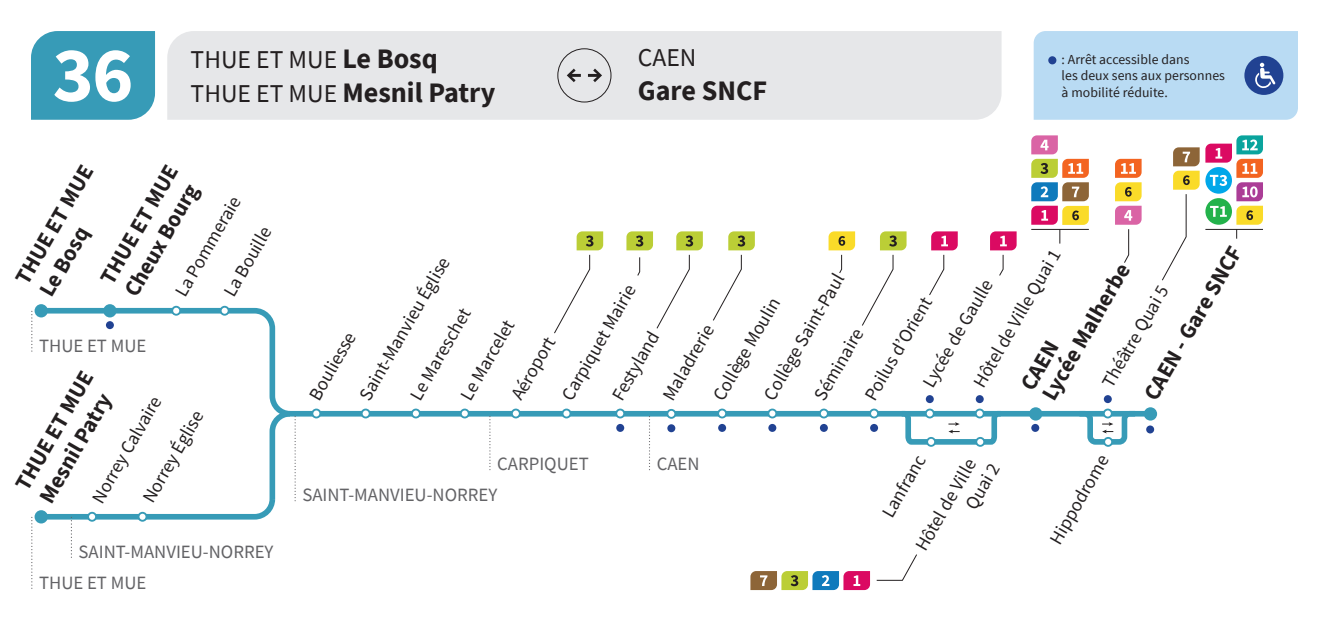
<style>
.page{position:relative;width:1329px;height:621px;background:#fff}
.page>*{position:absolute;margin:0;border:0;box-sizing:border-box;transform-origin:0 0}
.entête_ville{font:700 28.12px "Source Sans Pro";color:#231f20}
.entête_station{font:700 28.12px "Source Sans Pro";color:#231f20}
.entête_ville-2{font:25.62px "Source Sans Pro";color:#231f20}
.GD_terminus_2Lignes{font:700 22.5px/27px "Source Sans Pro";color:#231f20}
.GD_station{font:700 22.5px/23.2px "Source Sans Pro";color:#231f20}
.GD_station-2{font:18.75px/22.5px "Source Sans Pro";color:#231f20}
.ville{font:18.75px "Source Sans Pro";color:#636366}
.t1{font:13.75px/16.5px "Source Sans Pro";letter-spacing:.005em;color:#231f20}
.s1{font-weight:700;font-size:28.12px}
.s2{font-weight:400;font-size:25.62px}
</style>
<div class="page">
<div style="left:167px;top:31px;width:834px;height:89px;background:#e6e7e9"></div>
<svg style="left:1033px;top:31px;width:265px;height:89px;background:#b3d4ee"></svg>
<div style="left:1048px;top:56px;width:8px;height:8px;background:#214292;border-radius:50%"></div>
<svg style="left:296px;top:410px;width:862px;height:61px"></svg>
<div style="left:1104px;top:395px;width:8px;height:8px;background:#214292;border-radius:50%"></div>
<div style="left:926px;top:395px;width:8px;height:8px;background:#214292;border-radius:50%"></div>
<div style="left:976px;top:395px;width:8px;height:8px;background:#214292;border-radius:50%"></div>
<div style="left:1031px;top:423px;width:8px;height:8px;background:#214292;border-radius:50%"></div>
<div style="left:1146px;top:425px;width:8px;height:8px;background:#214292;border-radius:50%"></div>
<svg style="left:489px;top:416px;width:1px;height:54px"></svg>
<svg style="left:31px;top:305px;width:265px;height:283px"></svg>
<svg style="left:649px;top:416px;width:1px;height:54px"></svg>
<div style="left:557px;top:48px;width:54px;height:54px;border:1px solid #231f20;border-radius:50%"></div>
<svg style="left:567px;top:68px;width:14px;height:14px"></svg>
<svg style="left:588px;top:68px;width:14px;height:14px"></svg>
<div style="left:1144px;top:407px;width:13px;height:13px;background:#379bb7;border-radius:50%"></div>
<div style="left:1029px;top:407px;width:13px;height:13px;background:#379bb7;border-radius:50%"></div>
<svg style="left:1074px;top:408px;width:67px;height:39px"></svg>
<svg style="left:896px;top:408px;width:110px;height:39px"></svg>
<div style="left:1104px;top:437px;width:8px;height:8px;background:#fff;border-radius:50%"></div>
<div style="left:1103px;top:436px;width:10px;height:10px;border:2px solid #379bb7;border-radius:50%"></div>
<div style="left:927px;top:437px;width:8px;height:8px;background:#fff;border-radius:50%"></div>
<div style="left:926px;top:436px;width:10px;height:10px;border:2px solid #379bb7;border-radius:50%"></div>
<div style="left:976px;top:437px;width:8px;height:8px;background:#fff;border-radius:50%"></div>
<div style="left:975px;top:436px;width:10px;height:10px;border:2px solid #379bb7;border-radius:50%"></div>
<div style="left:312px;top:409px;width:8px;height:8px;background:#fff;border-radius:50%"></div>
<div style="left:311px;top:408px;width:10px;height:10px;border:2px solid #379bb7;border-radius:50%"></div>
<div style="left:512px;top:409px;width:8px;height:8px;background:#fff;border-radius:50%"></div>
<div style="left:511px;top:408px;width:10px;height:10px;border:2px solid #379bb7;border-radius:50%"></div>
<div style="left:362px;top:409px;width:8px;height:8px;background:#fff;border-radius:50%"></div>
<div style="left:361px;top:408px;width:10px;height:10px;border:2px solid #379bb7;border-radius:50%"></div>
<div style="left:562px;top:409px;width:8px;height:8px;background:#fff;border-radius:50%"></div>
<div style="left:561px;top:408px;width:10px;height:10px;border:2px solid #379bb7;border-radius:50%"></div>
<div style="left:718px;top:423px;width:8px;height:8px;background:#214292;border-radius:50%"></div>
<div style="left:718px;top:409px;width:8px;height:8px;background:#fff;border-radius:50%"></div>
<div style="left:717px;top:408px;width:10px;height:10px;border:2px solid #379bb7;border-radius:50%"></div>
<div style="left:461px;top:409px;width:8px;height:8px;background:#fff;border-radius:50%"></div>
<div style="left:460px;top:408px;width:10px;height:10px;border:2px solid #379bb7;border-radius:50%"></div>
<div style="left:820px;top:423px;width:8px;height:8px;background:#214292;border-radius:50%"></div>
<div style="left:820px;top:409px;width:8px;height:8px;background:#fff;border-radius:50%"></div>
<div style="left:819px;top:408px;width:10px;height:10px;border:2px solid #379bb7;border-radius:50%"></div>
<div style="left:870px;top:423px;width:8px;height:8px;background:#214292;border-radius:50%"></div>
<div style="left:870px;top:409px;width:8px;height:8px;background:#fff;border-radius:50%"></div>
<div style="left:869px;top:408px;width:10px;height:10px;border:2px solid #379bb7;border-radius:50%"></div>
<div style="left:412px;top:409px;width:8px;height:8px;background:#fff;border-radius:50%"></div>
<div style="left:411px;top:408px;width:10px;height:10px;border:2px solid #379bb7;border-radius:50%"></div>
<div style="left:616px;top:423px;width:8px;height:8px;background:#214292;border-radius:50%"></div>
<div style="left:616px;top:409px;width:8px;height:8px;background:#fff;border-radius:50%"></div>
<div style="left:615px;top:408px;width:10px;height:10px;border:2px solid #379bb7;border-radius:50%"></div>
<div style="left:768px;top:423px;width:8px;height:8px;background:#214292;border-radius:50%"></div>
<div style="left:768px;top:409px;width:8px;height:8px;background:#fff;border-radius:50%"></div>
<div style="left:767px;top:408px;width:10px;height:10px;border:2px solid #379bb7;border-radius:50%"></div>
<svg style="left:750px;top:571px;width:120px;height:18px;background:#a0877f"></svg>
<svg style="left:1205px;top:135px;width:58px;height:103px"></svg>
<hr style="left:1205px;top:229px;width:58px;height:1px;background:#231f20">
<svg style="left:929px;top:231px;width:29px;height:64px"></svg>
<svg style="left:876px;top:554px;width:41px;height:26px"></svg>
<svg style="left:862px;top:231px;width:44px;height:95px"></svg>
<svg style="left:1115px;top:159px;width:26px;height:104px"></svg>
<svg style="left:1162px;top:147px;width:37px;height:133px"></svg>
<svg style="left:828px;top:231px;width:27px;height:42px"></svg>
<svg style="left:990px;top:231px;width:26px;height:45px"></svg>
<svg style="left:1031px;top:135px;width:58px;height:108px"></svg>
<svg style="left:713px;top:231px;width:42px;height:90px"></svg>
<svg style="left:554px;top:231px;width:49px;height:102px"></svg>
<svg style="left:31px;top:31px;width:124px;height:89px"></svg>
<svg style="left:626px;top:231px;width:77px;height:97px"></svg>
<div style="left:667px;top:424px;width:8px;height:8px;background:#214292;border-radius:50%"></div>
<div style="left:667px;top:409px;width:8px;height:8px;background:#fff;border-radius:50%"></div>
<div style="left:666px;top:408px;width:10px;height:10px;border:2px solid #379bb7;border-radius:50%"></div>
<p class="entête_ville-2" style="left:191px;top:43px;width:249px">THUE ET MUE <span class="s1">Le Bosq</span></p>
<p class="entête_ville" style="left:191px;top:74px;width:306px"><span class="s2">THUE ET MUE</span> Mesnil Patry</p>
<p class="entête_ville-2" style="left:638px;top:42px;width:60px">CAEN</p>
<p class="entête_station" style="left:638px;top:72px;width:131px">Gare SNCF</p>
<p class="t1" style="left:1061px;top:51px;width:165px">: Arrêt accessible dans<br>les deux sens aux personnes à mobilité réduite.</p>
<p class="GD_terminus_2Lignes" style="left:9px;top:275px;width:135px;rotate:-60deg">THUE ET MUE<br>Le Bosq</p>
<p class="GD_terminus_2Lignes" style="left:94px;top:275px;width:135px;rotate:-60deg">THUE ET MUE<br>Cheux Bourg</p>
<p class="GD_station-2" style="left:170px;top:289px;width:114px;rotate:-60deg">La Pommeraie</p>
<p class="GD_station-2" style="left:218px;top:289px;width:79px;rotate:-60deg">La Bouille</p>
<p class="ville" style="left:39px;top:333px;width:109px">THUE ET MUE</p>
<p class="GD_terminus_2Lignes" style="left:9px;top:481px;width:135px;rotate:-60deg">THUE ET MUE<br>Mesnil Patry</p>
<p class="GD_station-2" style="left:87px;top:495px;width:122px;rotate:-60deg">Norrey Calvaire</p>
<p class="GD_station-2" style="left:138px;top:495px;width:104px;rotate:-60deg">Norrey Église</p>
<p class="ville" style="left:79px;top:539px;width:196px">SAINT-MANVIEU-NORREY</p>
<p class="ville" style="left:39px;top:570px;width:109px">THUE ET MUE</p>
<p class="GD_terminus_2Lignes" style="left:1137px;top:391px;width:175px;rotate:-60deg">CAEN - Gare SNCF</p>
<p class="GD_station-2" style="left:968px;top:380px;width:158px;rotate:-60deg">Hôtel de Ville Quai 1</p>
<p class="GD_station-2" style="left:354px;top:392px;width:163px;rotate:-60deg">Saint-Manvieu Église</p>
<p class="GD_station" style="left:1016px;top:382px;width:157px;rotate:-60deg">CAEN<br>Lycée Malherbe</p>
<p class="GD_station-2" style="left:759px;top:392px;width:144px;rotate:-60deg">Collège Saint-Paul</p>
<p class="GD_station-2" style="left:918px;top:379px;width:123px;rotate:-60deg">Lycée de Gaulle</p>
<p class="GD_station-2" style="left:1097px;top:380px;width:115px;rotate:-60deg">Théâtre Quai 5</p>
<p class="GD_station-2" style="left:556px;top:392px;width:131px;rotate:-60deg">Carpiquet Mairie</p>
<p class="GD_station-2" style="left:859px;top:393px;width:118px;rotate:-60deg">Poilus d’Orient</p>
<p class="GD_station-2" style="left:708px;top:392px;width:117px;rotate:-60deg">Collège Moulin</p>
<p class="GD_station-2" style="left:405px;top:392px;width:104px;rotate:-60deg">Le Mareschet</p>
<p class="GD_station-2" style="left:455px;top:392px;width:91px;rotate:-60deg">Le Marcelet</p>
<p class="GD_station-2" style="left:607px;top:393px;width:77px;rotate:-60deg">Festyland</p>
<p class="GD_station-2" style="left:657px;top:392px;width:85px;rotate:-60deg">Maladrerie</p>
<p class="GD_station-2" style="left:809px;top:392px;width:81px;rotate:-60deg">Séminaire</p>
<p class="GD_station-2" style="left:304px;top:392px;width:77px;rotate:-60deg">Bouliesse</p>
<p class="GD_station-2" style="left:506px;top:392px;width:71px;rotate:-60deg">Aéroport</p>
<p class="ville" style="left:497px;top:451px;width:93px">CARPIQUET</p>
<p class="ville" style="left:302px;top:482px;width:196px">SAINT-MANVIEU-NORREY</p>
<p class="ville" style="left:657px;top:451px;width:44px">CAEN</p>
<p class="GD_station-2" style="left:877px;top:509px;width:70px;rotate:-60deg">Lanfranc</p>
<p class="GD_station-2" style="left:941px;top:490px;width:51px;text-indent:-61px;rotate:-60deg">Hôtel de Ville<br>Quai 2</p>
<p class="GD_station-2" style="left:1044px;top:536px;width:101px;rotate:-60deg">Hippodrome</p>
</div>
